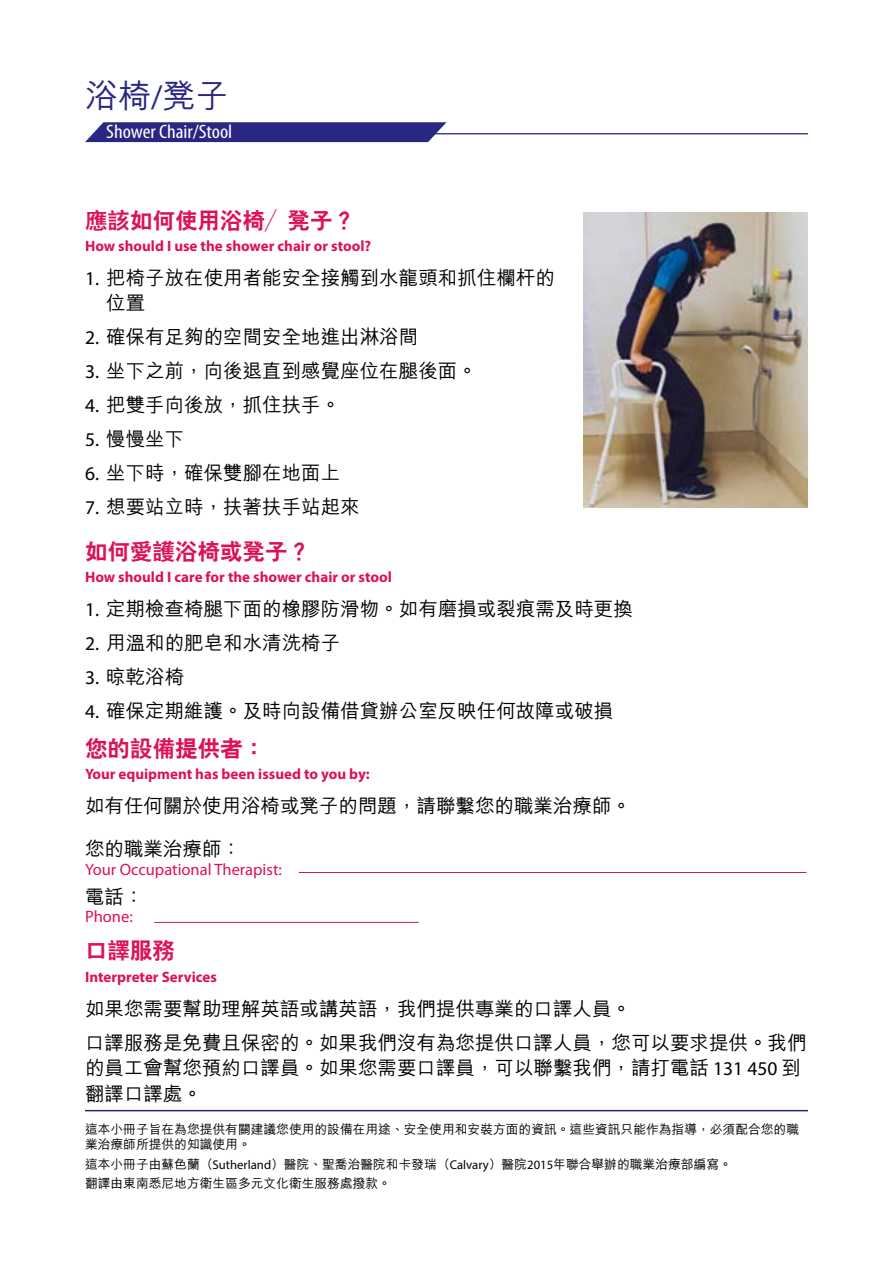
<style>
.page{position:relative;width:893px;height:1263px;background:#fff}
.page>*{position:absolute;margin:0;border:0;box-sizing:border-box;transform-origin:0 0}
.t1{font:500 33px "M Hei";color:#282781}
.t2{font:800 22.5px "C Hei 2";color:#dc1254}
.t3{font:500 19.5px/25.5px "M Hei";color:#000}
.t4{font:condensed 19.5px "Myriad Pro";color:#fff;scale:1.1 1}
.t5{font:16.5px "Myriad Pro";color:#dc1254}
.t6{font:700 15px "Myriad Pro";color:#dc1254}
.t7{font:500 12.75px/15.3px "M Hei";color:#000}
.s1{font-family:"Myriad Pro";font-weight:400}
</style>
<div class="page">
<hr style="left:395px;top:133px;width:413px;height:1px;background:#282781">
<svg style="left:85px;top:122px;width:361px;height:20px"></svg>
<img style="left:584px;top:213px;width:224px;height:295px">
<hr style="left:85px;top:1110px;width:723px;height:1px;background:#282781">
<hr style="left:299px;top:872px;width:507px;height:1px;background:#c02646">
<hr style="left:154px;top:922px;width:265px;height:1px;background:#c02646">
<h1 class="t1" style="left:85px;top:79px;width:145px">浴椅<span class="s1">/</span>凳子</h1>
<p class="t4" style="left:106px;top:120px;width:116px">Shower Chair/Stool</p>
<p class="t2" style="left:85px;top:208px;width:271px">應該如何使用浴椅／凳子？</p>
<p class="t6" style="left:85px;top:236px;width:288px">How should I use the shower chair or stool?</p>
<p class="t3" style="left:106px;top:265px;width:450px;text-indent:-21px"><span class="s1">1.</span> 把椅子放在使用者能安全接觸到水龍頭和抓住欄杆的位置</p>
<p class="t3" style="left:85px;top:325px;width:335px"><span class="s1">2.</span> 確保有足夠的空間安全地進出淋浴間</p>
<p class="t3" style="left:85px;top:359px;width:393px"><span class="s1">3.</span> 坐下之前，向後退直到感覺座位在腿後面。</p>
<p class="t3" style="left:85px;top:393px;width:257px"><span class="s1">4.</span> 把雙手向後放，抓住扶手。</p>
<p class="t3" style="left:85px;top:427px;width:101px"><span class="s1">5.</span> 慢慢坐下</p>
<p class="t3" style="left:85px;top:461px;width:257px"><span class="s1">6.</span> 坐下時，確保雙腳在地面上</p>
<p class="t3" style="left:85px;top:495px;width:276px"><span class="s1">7.</span> 想要站立時，扶著扶手站起來</p>
<p class="t2" style="left:85px;top:540px;width:226px">如何愛護浴椅或凳子？</p>
<p class="t6" style="left:85px;top:567px;width:308px">How should I care for the shower chair or stool</p>
<p class="t3" style="left:85px;top:597px;width:549px"><span class="s1">1.</span> 定期檢查椅腿下面的橡膠防滑物。如有磨損或裂痕需及時更換</p>
<p class="t3" style="left:85px;top:631px;width:257px"><span class="s1">2.</span> 用溫和的肥皂和水清洗椅子</p>
<p class="t3" style="left:85px;top:665px;width:101px"><span class="s1">3.</span> 晾乾浴椅</p>
<p class="t3" style="left:85px;top:699px;width:530px"><span class="s1">4.</span> 確保定期維護。及時向設備借貸辦公室反映任何故障或破損</p>
<p class="t2" style="left:85px;top:736px;width:181px">您的設備提供者：</p>
<p class="t6" style="left:85px;top:764px;width:286px">Your equipment has been issued to you by:</p>
<p class="t3" style="left:85px;top:793px;width:547px">如有任何關於使用浴椅或凳子的問題，請聯繫您的職業治療師。</p>
<p class="t3" style="left:85px;top:836px;width:157px">您的職業治療師：</p>
<p class="t5" style="left:85px;top:859px;width:198px">Your Occupational Therapist:</p>
<p class="t3" style="left:85px;top:884px;width:60px">電話：</p>
<p class="t5" style="left:85px;top:907px;width:49px">Phone:</p>
<p class="t2" style="left:85px;top:939px;width:91px">口譯服務</p>
<p class="t6" style="left:85px;top:967px;width:133px">Interpreter Services</p>
<p class="t3" style="left:85px;top:992px;width:723px;line-height:34px">如果您需要幫助理解英語或講英語，我們提供專業的口譯人員。<br>口譯服務是免費且保密的。如果我們沒有為您提供口譯人員，您可以要求提供。我們</p>
<p class="t3" style="left:85px;top:1056px;width:717px">的員工會幫您預約口譯員。如果您需要口譯員，可以聯繫我們，請打電話 <span class="s1">131 450</span> 到翻譯口譯處。</p>
<p class="t7" style="left:85px;top:1122px;width:715px">這本小冊子旨在為您提供有關建議您使用的設備在用途、安全使用和安裝方面的資訊。這些資訊只能作為指導，必須配合您的職業治療師所提供的知識使用。</p>
<p class="t7" style="left:85px;top:1154px;width:648px;line-height:19.5px">這本小冊子由蘇色蘭（<span class="s1">Sutherland</span>）醫院、聖喬治醫院和卡發瑞（<span class="s1">Calvary</span>）醫院<span class="s1">2015</span>年聯合舉辦的職業治療部編寫。翻譯由東南悉尼地方衛生區多元文化衛生服務處撥款。</p>
</div>
